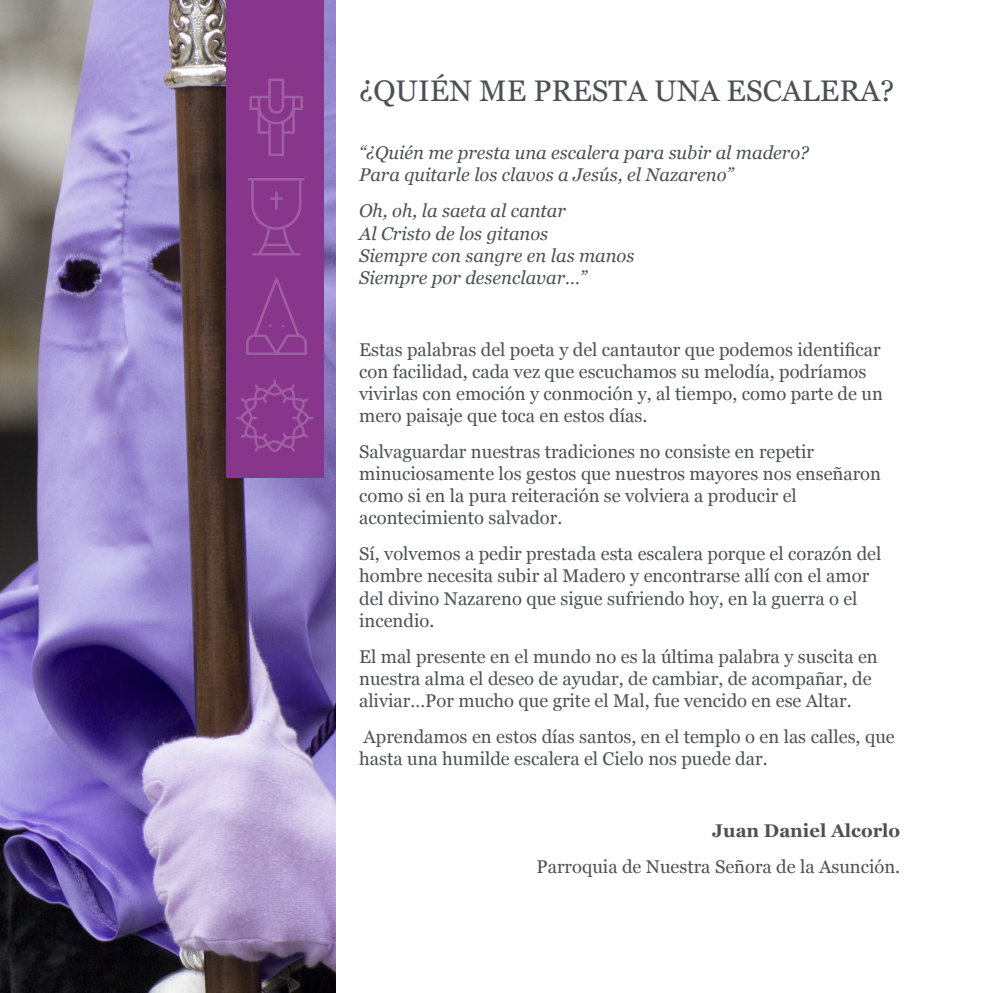
<style>
.page{position:relative;width:993px;height:993px;background:#fff}
.page>*{position:absolute;margin:0;border:0;box-sizing:border-box;transform-origin:0 0}
.t1{font:29.75px "Georgia";color:#4d5156}
.t2{font:18.38px/22.1px "Georgia";color:#4d5156}
.t3{font:italic 18.38px/22.1px "Georgia";color:#4d5156}
.t4{font:700 18.38px "Georgia";color:#4d5156}
</style>
<div class="page">
<img style="left:0;top:0;width:335px;height:992px">
<div style="left:226px;top:0;width:97px;height:477px;background:#88368b"></div>
<svg style="left:248px;top:178px;width:57px;height:77px"></svg>
<svg style="left:236px;top:379px;width:77px;height:73px"></svg>
<svg style="left:249px;top:79px;width:54px;height:77px"></svg>
<svg style="left:246px;top:277px;width:61px;height:78px"></svg>
<h1 class="t1" style="left:359px;top:69px;width:536px">¿QUIÉN ME PRESTA UNA ESCALERA?</h1>
<p class="t3" style="left:359px;top:141px;width:451px">“¿Quién me presta una escalera para subir al madero?<br>Para quitarle los clavos a Jesús, el Nazareno”</p>
<p class="t3" style="left:359px;top:199px;width:277px">Oh, oh, la saeta al cantar<br>Al Cristo de los gitanos<br>Siempre con sangre en las manos<br>Siempre por desenclavar…”</p>
<p class="t2" style="left:359px;top:337px;width:525px">Estas palabras del poeta y del cantautor que podemos identificar con facilidad, cada vez que escuchamos su melodía, podríamos vivirlas con emoción y conmoción y, al tiempo, como parte de un mero paisaje que toca en estos días.</p>
<p class="t2" style="left:359px;top:440px;width:523px">Salvaguardar nuestras tradiciones no consiste en repetir minuciosamente los gestos que nuestros mayores nos enseñaron como si en la pura reiteración se volviera a producir el acontecimiento salvador.</p>
<p class="t2" style="left:359px;top:542px;width:523px">Sí, volvemos a pedir prestada esta escalera porque el corazón del hombre necesita subir al Madero y encontrarse allí con el amor del divino Nazareno que sigue sufriendo hoy, en la guerra o el incendio.</p>
<p class="t2" style="left:359px;top:644px;width:520px">El mal presente en el mundo no es la última palabra y suscita en nuestra alma el deseo de ayudar, de cambiar, de acompañar, de aliviar…Por mucho que grite el Mal, fue vencido en ese Altar.</p>
<p class="t2" style="left:359px;top:724px;width:537px">Aprendamos en estos días santos, en el templo o en las calles, que hasta una humilde escalera el Cielo nos puede dar.</p>
<p class="t4" style="left:712px;top:816px;width:189px">Juan Daniel Alcorlo</p>
<p class="t2" style="left:536px;top:854px;width:365px">Parroquia de Nuestra Señora de la Asunción.</p>
</div>
